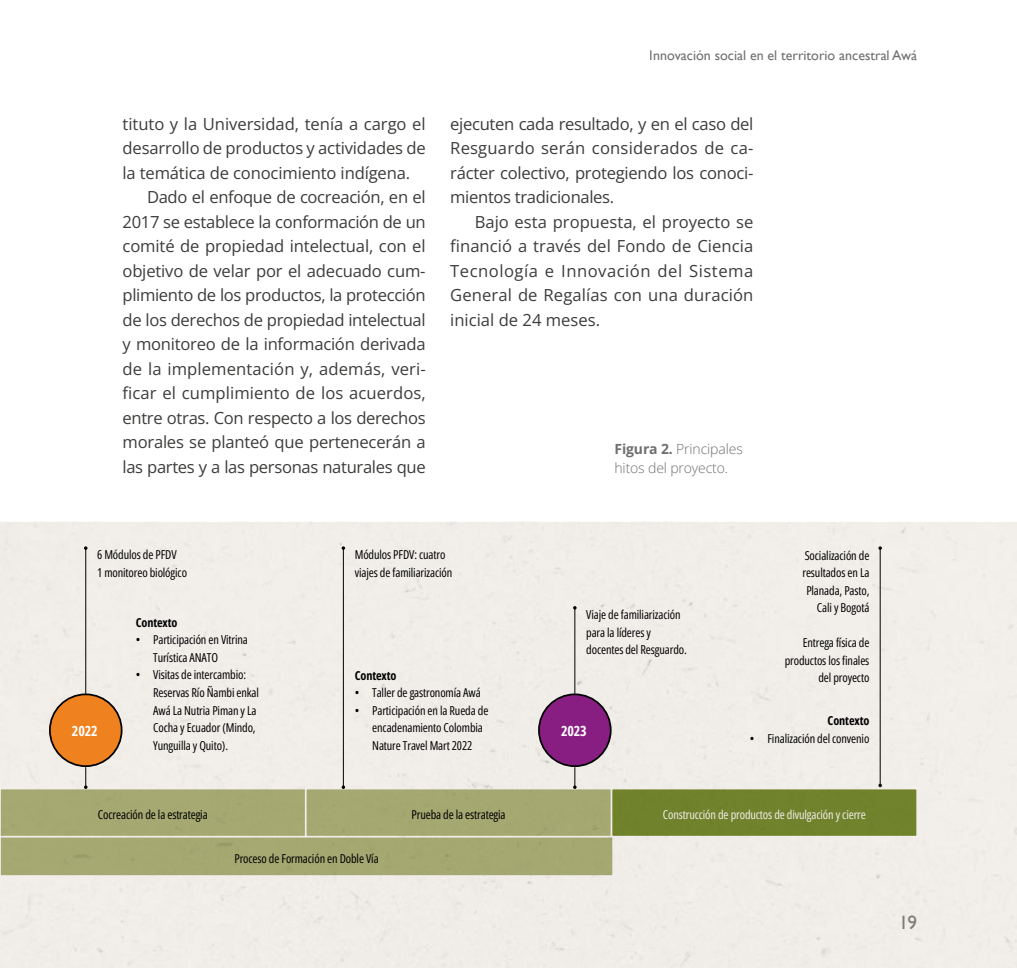
<style>
.page{position:relative;width:1017px;height:968px;background:#fff}
.page>*{position:absolute;margin:0;border:0;box-sizing:border-box;transform-origin:0 0}
.t1{font:19.25px "Gill Sans";color:#858584}
.t2{font:16.62px/24.5px "Open Sans";letter-spacing:-.015em;color:#3c3c3b;text-align:justify}
.t3{font:16.62px "Open Sans";letter-spacing:.005em;color:#3c3c3b}
.t4{font:14px "Gill Sans";color:#706f6f}
.t5{font:300 14px/19.2px "Open Sans";letter-spacing:-.01em;color:#706f6f}
.t6{font:700 14px "Open Sans Condensed";letter-spacing:-.01em;color:#fff}
.t7{font:12.25px/17.5px "Open Sans Condensed";letter-spacing:-.01em;color:#000}
.t8{font:12.25px "Open Sans Condensed";letter-spacing:-.01em;color:#fff}
.t9{font:700 12.25px "Open Sans Condensed";letter-spacing:-.01em;color:#000}
.s1{font-weight:700}
</style>
<div class="page">
<div style="left:0;top:521px;width:1017px;height:446px;background:#f1eeea"></div>
<div style="left:0;top:788px;width:306px;height:48px;background:#a5a871"></div>
<div style="left:0;top:787px;width:307px;height:50px;border:2px solid #fff"></div>
<div style="left:306px;top:788px;width:305px;height:48px;background:#a4a871"></div>
<div style="left:305px;top:787px;width:307px;height:50px;border:2px solid #fff"></div>
<svg style="left:0;top:787px;width:1px;height:48px"></svg>
<div style="left:0;top:836px;width:613px;height:39px;background:#a4a871"></div>
<div style="left:0;top:835px;width:614px;height:41px;border:2px solid #fff"></div>
<div style="left:611px;top:788px;width:306px;height:48px;background:#70822b"></div>
<div style="left:611px;top:787px;width:307px;height:50px;border:2px solid #fff"></div>
<div style="left:50px;top:694px;width:72px;height:72px;background:#f0811f;border-radius:50%"></div>
<div style="left:49px;top:693px;width:73px;height:74px;border:2px solid #000;border-radius:50%"></div>
<div style="left:539px;top:694px;width:72px;height:72px;background:#891e82;border-radius:50%"></div>
<div style="left:538px;top:693px;width:74px;height:74px;border:2px solid #000;border-radius:50%"></div>
<hr style="left:85px;top:548px;width:1px;height:145px;background:#000">
<hr style="left:343px;top:548px;width:1px;height:239px;background:#000">
<hr style="left:574px;top:607px;width:1px;height:86px;background:#000">
<hr style="left:880px;top:548px;width:1px;height:237px;background:#000">
<svg style="left:878px;top:546px;width:4px;height:4px"></svg>
<svg style="left:878px;top:783px;width:4px;height:4px"></svg>
<svg style="left:84px;top:767px;width:3px;height:21px"></svg>
<svg style="left:573px;top:767px;width:4px;height:21px"></svg>
<p class="t2" style="left:122px;top:111px;width:305px">tituto y la Universidad, tenía a cargo el</p>
<p class="t2" style="left:122px;top:135px;width:305px">desarrollo de productos y actividades de</p>
<p class="t2" style="left:122px;top:160px;width:289px">la temática de conocimiento indígena.</p>
<p class="t2" style="left:147px;top:184px;width:280px">Dado el enfoque de cocreación, en el</p>
<p class="t2" style="left:122px;top:209px;width:305px">2017 se establece la conformación de un</p>
<p class="t2" style="left:122px;top:233px;width:305px">comité de propiedad intelectual, con el</p>
<p class="t2" style="left:122px;top:258px;width:305px">objetivo de velar por el adecuado cum-</p>
<p class="t2" style="left:122px;top:282px;width:305px">plimiento de los productos, la protección</p>
<p class="t2" style="left:122px;top:307px;width:305px">de los derechos de propiedad intelectual</p>
<p class="t2" style="left:122px;top:331px;width:305px">y monitoreo de la información derivada</p>
<p class="t3" style="left:122px;top:357px;width:305px">de la implementación y, además, veri-</p>
<p class="t3" style="left:122px;top:382px;width:305px">ficar el cumplimiento de los acuerdos,</p>
<p class="t2" style="left:122px;top:405px;width:305px">entre otras. Con respecto a los derechos</p>
<p class="t2" style="left:122px;top:429px;width:305px">morales se planteó que pertenecerán a</p>
<p class="t2" style="left:122px;top:454px;width:305px">las partes y a las personas naturales que</p>
<p class="t4" style="left:650px;top:47px;width:269px">Innovación social en el territorio ancestral Awá</p>
<p class="t2" style="left:450px;top:111px;width:305px">ejecuten cada resultado, y en el caso del Resguardo serán considerados de ca&shy;rácter colectivo, protegiendo los conoci&shy;mientos tradicionales.</p>
<p class="t2" style="left:450px;top:209px;width:305px;text-indent:25px">Bajo esta propuesta, el proyecto se financió a través del Fondo de Ciencia Tecnología e Innovación del Sistema General de Regalías con una duración inicial de 24 meses.</p>
<p class="t5" style="left:614px;top:438px;width:130px"><span class="s1">Figura 2.</span> Principales hitos del proyecto.</p>
<p class="t7" style="left:97px;top:545px;width:91px">6 Módulos de PFDV<br>1 monitoreo biológico</p>
<p class="t7" style="left:355px;top:545px;width:99px">Módulos PFDV: cuatro viajes de familiarización</p>
<p class="t7" style="left:802px;top:546px;width:68px;text-align:right">Socialización de resultados en La<br>Planada, Pasto,<br>Cali y Bogotá</p>
<p class="t7" style="left:785px;top:633px;width:86px;text-align:right">Entrega física de productos los finales del proyecto</p>
<p class="t7" style="left:586px;top:605px;width:102px">Viaje de familiarización para la líderes y docentes del Resguardo.</p>
<p class="t9" style="left:136px;top:613px;width:43px">Contexto</p>
<p class="t7" style="left:153px;top:630px;width:96px;text-indent:-18px">• Participación en Vitrina<br>Turística ANATO</p>
<p class="t7" style="left:153px;top:666px;width:107px;text-indent:-18px">• Visitas de intercambio:<br>Reservas Río Ñambi enkal<br>Awá La Nutria Piman y La<br>Cocha y Ecuador (Mindo,<br>Yunguilla y Quito).</p>
<p class="t9" style="left:355px;top:666px;width:43px">Contexto</p>
<p class="t7" style="left:355px;top:683px;width:127px">• Taller de gastronomía Awá</p>
<p class="t7" style="left:372px;top:701px;width:118px;text-indent:-18px">• Participación en la Rueda de encadenamiento Colombia<br>Nature Travel Mart 2022</p>
<p class="t9" style="left:828px;top:711px;width:43px">Contexto</p>
<p class="t6" style="left:72px;top:720px;width:27px">2022</p>
<p class="t6" style="left:561px;top:720px;width:27px">2023</p>
<p class="t7" style="left:750px;top:729px;width:121px">• Finalización del convenio</p>
<p class="t7" style="left:98px;top:805px;width:111px">Cocreación de la estrategia</p>
<p class="t7" style="left:412px;top:805px;width:96px">Prueba de la estrategia</p>
<p class="t7" style="left:234px;top:849px;width:146px">Proceso de Formación en Doble Vía</p>
<p class="t8" style="left:663px;top:806px;width:205px">Construcción de productos de divulgación y cierre</p>
<p class="t1" style="left:898px;top:911px;width:21px">19</p>
</div>
